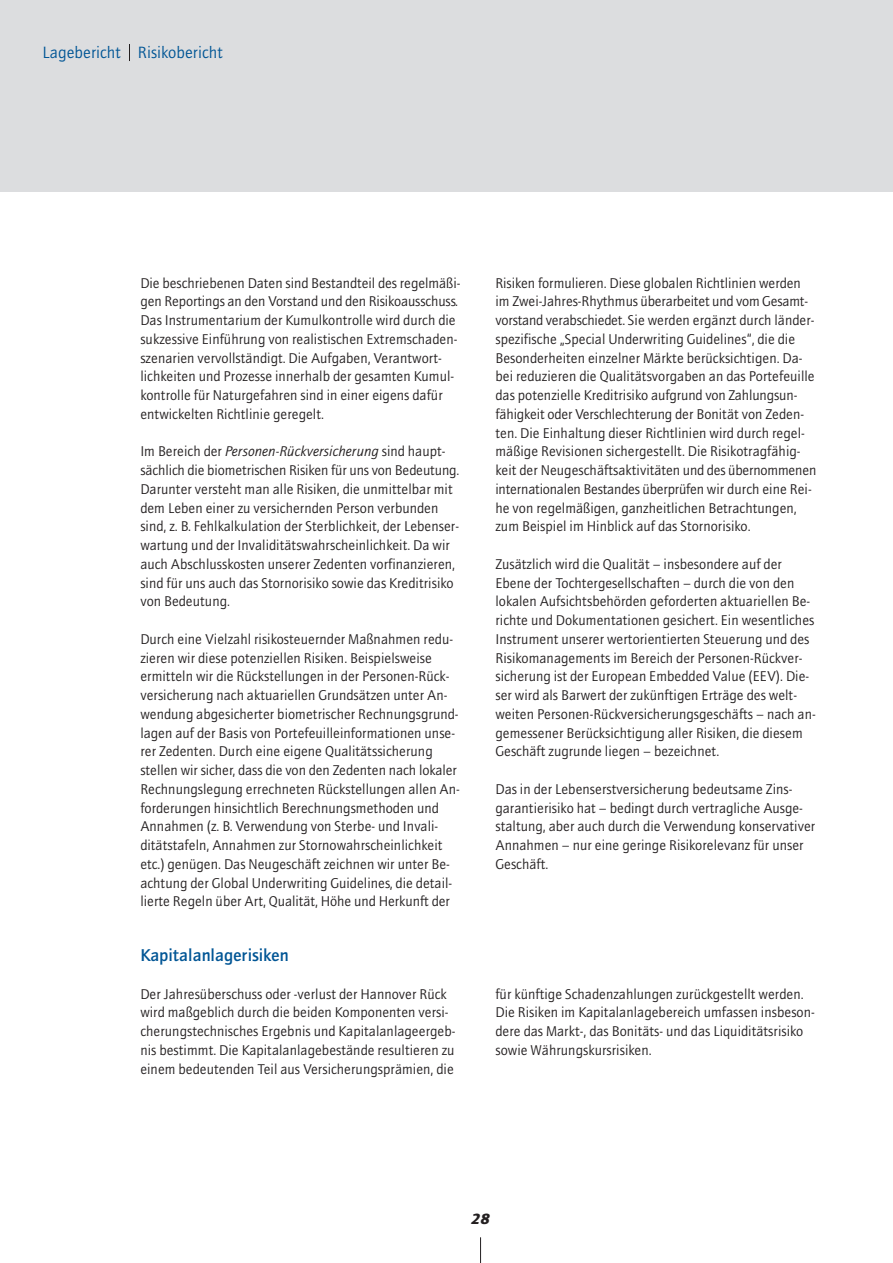
<style>
.page{position:relative;width:893px;height:1263px;background:#fff}
.page>*{position:absolute;margin:0;border:0;box-sizing:border-box;transform-origin:0 0}
.t1{font:500 17.25px "AT Quay Sans";color:#005595}
.t2{font:16.5px "AT Quay Sans";color:#005595}
.t3{font:italic 900 15px "AT Quay Sans";color:#231f20}
.t4{font:14.25px/18.8px "AT Quay Sans";color:#231f20}
.s1{font-style:italic}
</style>
<div class="page">
<div style="left:0;top:0;width:893px;height:191px;background:#dcdddf"></div>
<svg style="left:480px;top:1237px;width:1px;height:26px"></svg>
<svg style="left:129px;top:44px;width:1px;height:17px"></svg>
<p class="t2" style="left:43px;top:46px;width:182px">Lagebericht Risikobericht</p>
<p class="t4" style="left:140px;top:274px;width:322px">Die beschriebenen Daten sind Bestandteil des regelmäßi&shy;gen Reportings an den Vorstand und den Risikoausschuss.<br>Das Instrumentarium der Kumulkontrolle wird durch die sukzessive Einführung von realistischen Extremschaden&shy;szenarien vervollständigt. Die Aufgaben, Verantwort&shy;lichkeiten und Prozesse innerhalb der gesamten Kumul&shy;kontrolle für Naturgefahren sind in einer eigens dafür entwickelten Richtlinie geregelt.</p>
<p class="t4" style="left:140px;top:443px;width:321px">Im Bereich der <span class="s1">Personen-Rückversicherung</span> sind haupt&shy;sächlich die biometrischen Risiken für uns von Bedeutung.<br>Darunter versteht man alle Risiken, die unmittelbar mit dem Leben einer zu versichernden Person verbunden sind, z. B. Fehlkalkulation der Sterblichkeit, der Lebenser&shy;wartung und der Invaliditätswahrscheinlichkeit. Da wir auch Abschlusskosten unserer Zedenten vorfinanzieren, sind für uns auch das Stornorisiko sowie das Kreditrisiko von Bedeutung.</p>
<p class="t4" style="left:140px;top:631px;width:321px">Durch eine Vielzahl risikosteuernder Maßnahmen redu&shy;zieren wir diese potenziellen Risiken. Beispielsweise ermitteln wir die Rückstellungen in der Personen-Rück&shy;versicherung nach aktuariellen Grundsätzen unter An&shy;wendung abgesicherter biometrischer Rechnungsgrund&shy;lagen auf der Basis von Portefeuilleinformationen unse&shy;rer Zedenten. Durch eine eigene Qualitätssicherung stellen wir sicher, dass die von den Zedenten nach lokaler Rechnungslegung errechneten Rückstellungen allen An&shy;forderungen hinsichtlich Berechnungsmethoden und Annahmen (z. B. Verwendung von Sterbe- und Invali&shy;ditätstafeln, Annahmen zur Stornowahrscheinlichkeit etc.) genügen. Das Neugeschäft zeichnen wir unter Be&shy;achtung der Global Underwriting Guidelines, die detail&shy;lierte Regeln über Art, Qualität, Höhe und Herkunft der</p>
<p class="t4" style="left:495px;top:274px;width:322px">Risiken formulieren. Diese globalen Richtlinien werden im Zwei-Jahres-Rhythmus überarbeitet und vom Gesamt&shy;vorstand verabschiedet. Sie werden ergänzt durch länder&shy;spezifische „Special Underwriting Guidelines“, die die Besonderheiten einzelner Märkte berücksichtigen. Da&shy;bei reduzieren die Qualitätsvorgaben an das Portefeuille das potenzielle Kreditrisiko aufgrund von Zahlungsun&shy;fähigkeit oder Verschlechterung der Bonität von Zeden&shy;ten. Die Einhaltung dieser Richtlinien wird durch regel&shy;mäßige Revisionen sichergestellt. Die Risikotragfähig&shy;keit der Neugeschäftsaktivitäten und des übernommenen internationalen Bestandes überprüfen wir durch eine Rei&shy;he von regelmäßigen, ganzheitlichen Betrachtungen, zum Beispiel im Hinblick auf das Stornorisiko.</p>
<p class="t4" style="left:495px;top:556px;width:322px">Zusätzlich wird die Qualität – insbesondere auf der Ebene der Tochtergesellschaften – durch die von den lokalen Aufsichtsbehörden geforderten aktuariellen Be&shy;richte und Dokumentationen gesichert. Ein wesentliches Instrument unserer wertorientierten Steuerung und des Risikomanagements im Bereich der Personen-Rückver&shy;sicherung ist der European Embedded Value (EEV). Die&shy;ser wird als Barwert der zukünftigen Erträge des welt&shy;weiten Personen-Rückversicherungsgeschäfts – nach an&shy;gemessener Berücksichtigung aller Risiken, die diesem Geschäft zugrunde liegen – bezeichnet.</p>
<p class="t4" style="left:495px;top:781px;width:321px">Das in der Lebenserstversicherung bedeutsame Zins&shy;garantierisiko hat – bedingt durch vertragliche Ausge&shy;staltung, aber auch durch die Verwendung konservativer Annahmen – nur eine geringe Risikorelevanz für unser Geschäft.</p>
<p class="t1" style="left:140px;top:948px;width:150px">Kapitalanlagerisiken</p>
<p class="t4" style="left:140px;top:985px;width:317px">Der Jahresüberschuss oder -verlust der Hannover Rück wird maßgeblich durch die beiden Komponenten versi&shy;cherungstechnisches Ergebnis und Kapitalanlageergeb&shy;nis bestimmt. Die Kapitalanlagebestände resultieren zu einem bedeutenden Teil aus Versicherungsprämien, die</p>
<p class="t4" style="left:495px;top:985px;width:321px">für künftige Schadenzahlungen zurückgestellt werden.<br>Die Risiken im Kapitalanlagebereich umfassen insbeson&shy;dere das Markt-, das Bonitäts- und das Liquiditätsrisiko sowie Währungskursrisiken.</p>
<p class="t3" style="left:471px;top:1212px;width:20px">28</p>
</div>
